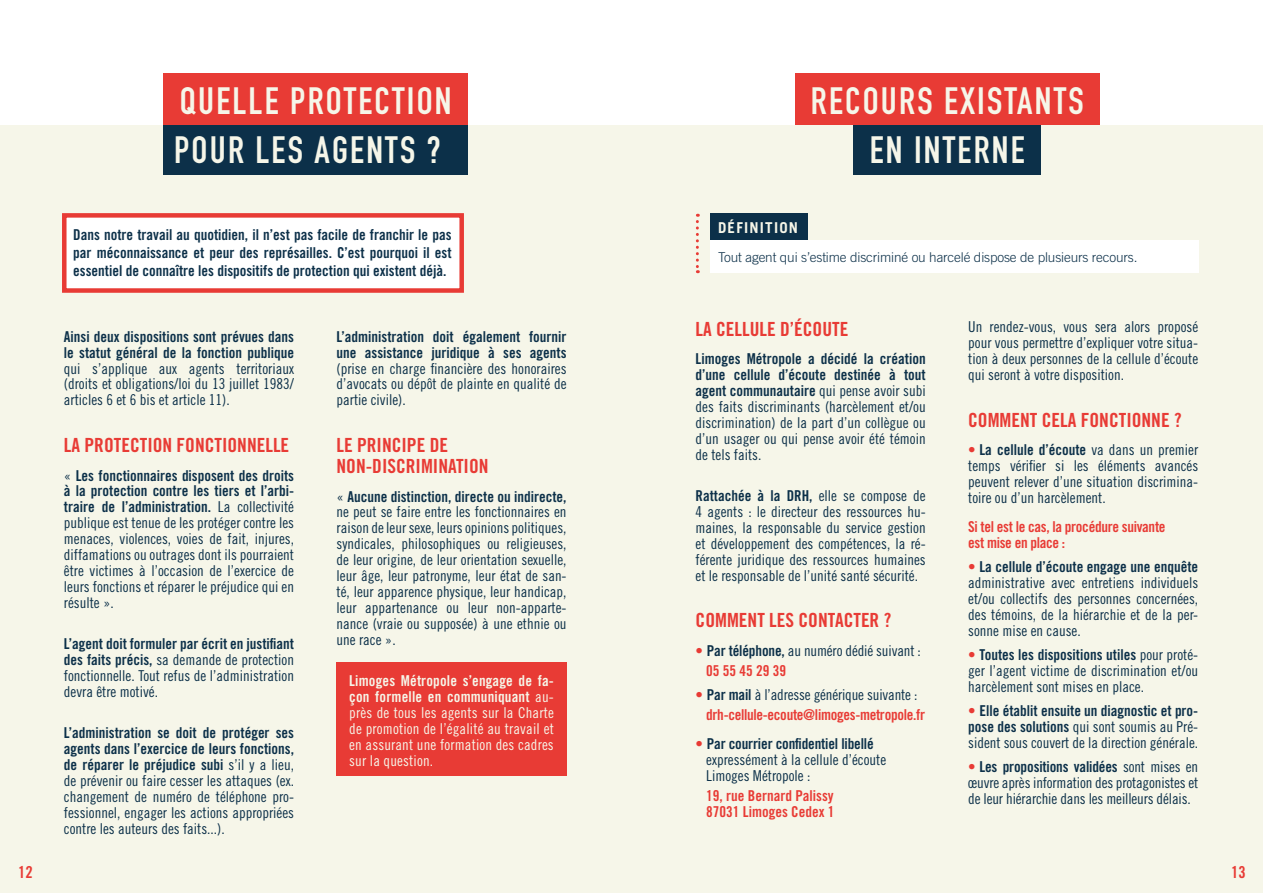
<style>
.page{position:relative;width:1263px;height:893px;background:#fff}
.page>*{position:absolute;margin:0;border:0;box-sizing:border-box;transform-origin:0 0}
.t1{font:700 37.5px "DIN Condensed";letter-spacing:.06em;color:#f6f6e9}
.t2{font:19.5px/21px "Trade Gothic Bold Cond Twenty";color:#e83b35}
.t3{font:16.5px "Trade Gothic Bold Cond Twenty";color:#e83b35}
.t4{font:15px/15.9px "Trade Gothic Cond Eighteen";color:#0c3049;text-align:justify}
.t5{font:15px/15.9px "Trade Gothic Bold Cond Twenty";color:#0c3049;text-align:justify}
.t6{font:15px/15.9px "Trade Gothic Cond Eighteen";letter-spacing:.01em;color:#f6f6e9;text-align:justify}
.t7{font:15px/15.9px "Trade Gothic Bold Cond Twenty";letter-spacing:-.02em;color:#e83b35}
.t8{font:15px/15.9px "Trade Gothic Bold Cond Twenty";letter-spacing:.01em;color:#f6f6e9}
.t9{font:15px/15.9px "Trade Gothic Bold Cond Twenty";color:#e83b35}
.t10{font:700 15px "Trade Gothic";letter-spacing:.08em;color:#f6f6e9}
.t11{font:300 13.5px "Trade Gothic";letter-spacing:-.01em;color:#0c3049}
.s1{font-family:"Trade Gothic Cond Eighteen"}
.s2{font-family:"Trade Gothic Bold Cond Twenty"}
.s3{color:#e83b35}
.s4{font-family:"Trade Gothic Cond Eighteen";color:#e83b35}
</style>
<div class="page">
<div style="left:631px;top:0;width:632px;height:893px;background:#f6f6e9"></div>
<div style="left:0;top:0;width:631px;height:893px;background:#f6f6e9"></div>
<div style="left:0;top:0;width:1263px;height:125px;background:#fff"></div>
<div style="left:710px;top:241px;width:489px;height:32px;background:#fff"></div>
<div style="left:710px;top:213px;width:98px;height:27px;background:#0c3049"></div>
<svg style="left:696px;top:214px;width:3px;height:59px"></svg>
<div style="left:164px;top:125px;width:304px;height:49px;background:#0c3049"></div>
<div style="left:854px;top:125px;width:187px;height:49px;background:#0c3049"></div>
<div style="left:164px;top:74px;width:304px;height:51px;background:#e83b35"></div>
<div style="left:795px;top:74px;width:304px;height:51px;background:#e83b35"></div>
<div style="left:337px;top:662px;width:230px;height:114px;background:#e83b35"></div>
<div style="left:62px;top:213px;width:402px;height:80px;background:#fff;border:4px solid #e83b35"></div>
<h1 class="t1" style="left:180px;top:75px;width:273px">QUELLE PROTECTION</h1>
<h1 class="t1" style="left:811px;top:75px;width:274px">RECOURS EXISTANTS</h1>
<h1 class="t1" style="left:174px;top:125px;width:268px">POUR LES AGENTS ?</h1>
<h1 class="t1" style="left:870px;top:125px;width:156px">EN INTERNE</h1>
<p class="t5" style="left:73px;top:225px;width:380px;line-height:18px">Dans notre travail au quotidien, il n’est pas facile de franchir le pas par méconnaissance et peur des représailles. C’est pourquoi il est essentiel de connaître les dispositifs de protection qui existent déjà.</p>
<p class="t5" style="left:64px;top:328px;width:232px">Ainsi deux dispositions sont prévues dans le statut général de la fonction publique</p>
<p class="t4" style="left:64px;top:360px;width:232px">qui s’applique aux agents territoriaux (droits et obligations/loi du 13 juillet 1983/ articles 6 et 6 bis et article 11).</p>
<h2 class="t2" style="left:64px;top:434px;width:227px">LA PROTECTION FONCTIONNELLE</h2>
<p class="t5" style="left:64px;top:467px;width:232px"><span class="s1">«</span> Les fonctionnaires disposent des droits à la protection contre les tiers et l’arbi&shy;traire de l’administration. <span class="s1">La collectivité</span></p>
<p class="t4" style="left:64px;top:515px;width:232px">publique est tenue de les protéger contre les menaces, violences, voies de fait, injures, diffamations ou outrages dont ils pourraient être victimes à l’occasion de l’exercice de leurs fonctions et réparer le préjudice qui en résulte ».</p>
<p class="t5" style="left:64px;top:636px;width:232px">L’agent doit formuler par écrit en justifiant</p>
<p class="t4" style="left:64px;top:652px;width:232px"><span class="s2">des faits précis,</span> sa demande de protection fonctionnelle. Tout refus de l’administration devra être motivé.</p>
<p class="t5" style="left:64px;top:725px;width:232px">L’administration se doit de protéger ses agents dans l’exercice de leurs fonctions, de réparer le préjudice subi <span class="s1">s’il y a lieu,</span></p>
<p class="t4" style="left:64px;top:772px;width:232px">de prévenir ou faire cesser les attaques (ex. changement de numéro de téléphone pro&shy;fessionnel, engager les actions appropriées contre les auteurs des faits...).</p>
<p class="t5" style="left:337px;top:328px;width:232px">L’administration doit également fournir une assistance juridique à ses agents</p>
<p class="t4" style="left:337px;top:360px;width:232px">(prise en charge financière des honoraires d’avocats ou dépôt de plainte en qualité de partie civile).</p>
<h2 class="t2" style="left:337px;top:434px;width:154px">LE PRINCIPE DE<br>NON-DISCRIMINATION</h2>
<p class="t5" style="left:337px;top:488px;width:232px"><span class="s1">«</span> Aucune distinction, directe ou indirecte,</p>
<p class="t4" style="left:337px;top:504px;width:232px">ne peut se faire entre les fonctionnaires en raison de leur sexe, leurs opinions politiques, syndicales, philosophiques ou religieuses, de leur origine, de leur orientation sexuelle, leur âge, leur patronyme, leur état de san&shy;té, leur apparence physique, leur handicap, leur appartenance ou leur non-apparte&shy;nance (vraie ou supposée) à une ethnie ou une race ».</p>
<p class="t8" style="left:349px;top:673px;width:206px">Limoges Métropole s’engage de fa&shy;çon formelle en communiquant <span class="s1">au-</span></p>
<p class="t6" style="left:349px;top:704px;width:206px">près de tous les agents sur la Charte de promotion de l’égalité au travail et en assurant une formation des cadres sur la question.</p>
<p class="t10" style="left:718px;top:218px;width:81px">DÉFINITION</p>
<p class="t11" style="left:718px;top:249px;width:421px">Tout agent qui s’estime discriminé ou harcelé dispose de plusieurs recours.</p>
<h2 class="t2" style="left:696px;top:318px;width:154px">LA CELLULE D’ÉCOUTE</h2>
<p class="t5" style="left:696px;top:351px;width:232px">Limoges Métropole a décidé la création d’une cellule d’écoute destinée à tout agent communautaire <span class="s1">qui pense avoir subi</span></p>
<p class="t4" style="left:696px;top:398px;width:232px">des faits discriminants (harcèlement et/ou discrimination) de la part d’un collègue ou d’un usager ou qui pense avoir été témoin de tels faits.</p>
<p class="t5" style="left:696px;top:488px;width:232px">Rattachée à la DRH, <span class="s1">elle se compose de</span></p>
<p class="t4" style="left:696px;top:503px;width:232px">4 agents : le directeur des ressources hu&shy;maines, la responsable du service gestion et développement des compétences, la ré&shy;férente juridique des ressources humaines et le responsable de l’unité santé sécurité.</p>
<h2 class="t2" style="left:696px;top:609px;width:197px">COMMENT LES CONTACTER ?</h2>
<p class="t4" style="left:696px;top:642px;width:227px"><span class="s3">•</span> <span class="s2">Par téléphone,</span> au numéro dédié suivant :</p>
<p class="t7" style="left:706px;top:662px;width:81px">05 55 45 29 39</p>
<p class="t4" style="left:696px;top:687px;width:223px"><span class="s3">•</span> <span class="s2">Par mail</span> à l’adresse générique suivante :</p>
<p class="t7" style="left:706px;top:707px;width:220px">drh-cellule-ecoute@limoges-metropole.fr</p>
<p class="t5" style="left:696px;top:736px;width:180px"><span class="s4">•</span> Par courrier confidentiel libellé</p>
<p class="t4" style="left:706px;top:752px;width:181px">expressément à la cellule d’écoute<br>Limoges Métropole :</p>
<p class="t9" style="left:706px;top:788px;width:130px">19, rue Bernard Palissy<br>87031 Limoges Cedex 1</p>
<p class="t4" style="left:968px;top:319px;width:232px">Un rendez-vous, vous sera alors proposé pour vous permettre d’expliquer votre situa&shy;tion à deux personnes de la cellule d’écoute qui seront à votre disposition.</p>
<h2 class="t2" style="left:968px;top:409px;width:215px">COMMENT CELA FONCTIONNE ?</h2>
<p class="t5" style="left:968px;top:442px;width:232px"><span class="s4">•</span> La cellule d’écoute <span class="s1">va dans un premier</span></p>
<p class="t4" style="left:968px;top:458px;width:232px">temps vérifier si les éléments avancés peuvent relever d’une situation discrimina&shy;toire ou d’un harcèlement.</p>
<p class="t7" style="left:968px;top:518px;width:199px">Si tel est le cas, la procédure suivante est mise en place :</p>
<p class="t5" style="left:968px;top:559px;width:232px"><span class="s4">•</span> La cellule d’écoute engage une enquête</p>
<p class="t4" style="left:968px;top:574px;width:232px">administrative avec entretiens individuels et/ou collectifs des personnes concernées, des témoins, de la hiérarchie et de la per&shy;sonne mise en cause.</p>
<p class="t5" style="left:968px;top:647px;width:232px"><span class="s4">•</span> Toutes les dispositions utiles <span class="s1">pour proté-</span></p>
<p class="t4" style="left:968px;top:662px;width:232px">ger l’agent victime de discrimination et/ou harcèlement sont mises en place.</p>
<p class="t5" style="left:968px;top:703px;width:232px"><span class="s4">•</span> Elle établit ensuite un diagnostic et pro-</p>
<p class="t4" style="left:968px;top:719px;width:232px"><span class="s2">pose des solutions</span> qui sont soumis au Pré&shy;sident sous couvert de la direction générale.</p>
<p class="t5" style="left:968px;top:759px;width:232px"><span class="s4">•</span> Les propositions validées <span class="s1">sont mises en</span></p>
<p class="t4" style="left:968px;top:775px;width:232px">œuvre après information des protagonistes et de leur hiérarchie dans les meilleurs délais.</p>
<p class="t3" style="left:18px;top:862px;width:16px">12</p>
<p class="t3" style="left:1231px;top:862px;width:16px">13</p>
</div>
